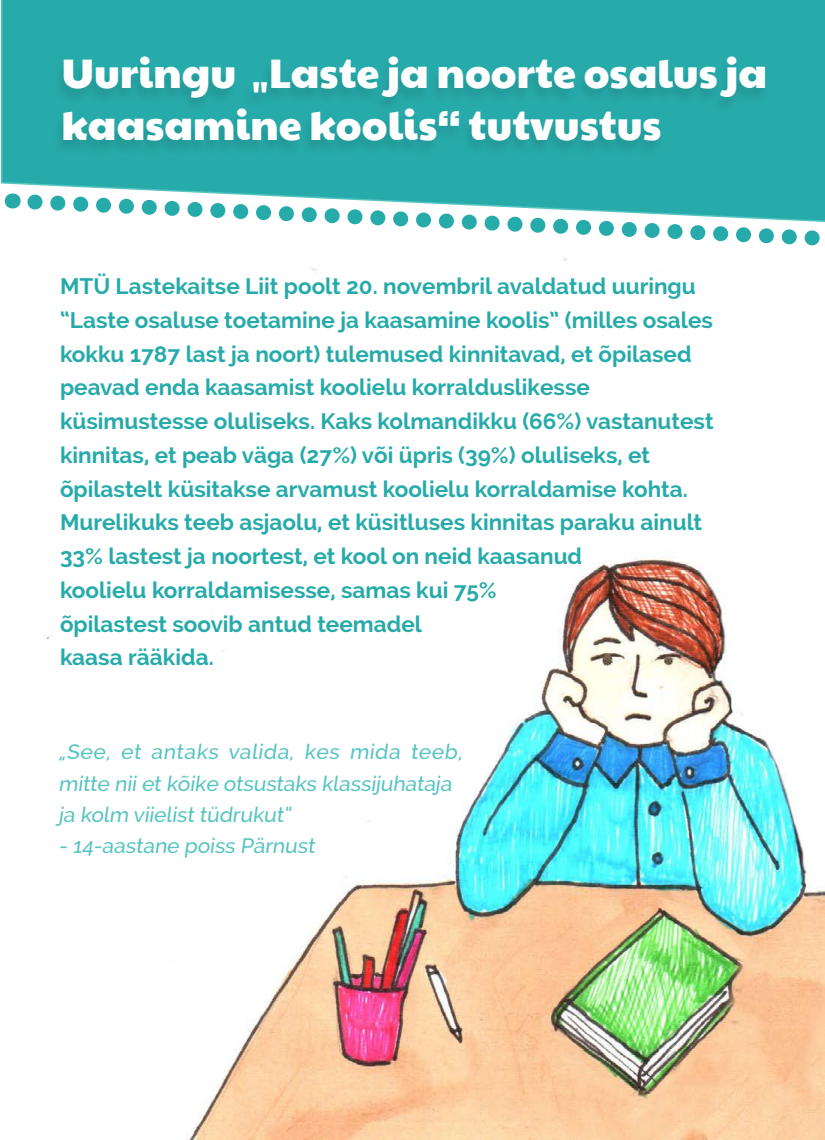
<style>
.page{position:relative;width:825px;height:1140px;background:#fff}
.page>*{position:absolute;margin:0;border:0;box-sizing:border-box;transform-origin:0 0}
.t1{font:41.25px/51.6px "Paytone One";color:#fff}
.t2{font:700 22.5px/33.8px "Raleway";color:#27abaa}
.t3{font:500 20.85px/31.3px "Raleway";color:#54c4c0}
</style>
<div class="page">
<img style="left:46px;top:258px;width:779px;height:882px">
<div style="left:0;top:0;width:825px;height:209px;background:#27abaa"></div>
<svg style="left:19px;top:186px;width:806px;height:60px"></svg>
<svg style="left:12px;top:194px;width:1px;height:15px"></svg>
<svg style="left:824px;top:232px;width:1px;height:14px"></svg>
<svg style="left:824px;top:165px;width:1px;height:15px"></svg>
<div style="left:53px;top:57px;width:718px;height:101px;background:#26a8a7"></div>
<h1 class="t1" style="left:62px;top:47px;width:707px">Uuringu „Laste ja noorte osalus ja kaasamine koolis“ tutvustus</h1>
<p class="t2" style="left:60px;top:269px;width:655px">MTÜ Lastekaitse Liit poolt 20. novembril avaldatud uuringu “Laste osaluse toetamine ja kaasamine koolis” (milles osales kokku 1787 last ja noort) tulemused kinnitavad, et õpilased peavad enda kaasamist koolielu korralduslikesse küsimustesse oluliseks. Kaks kolmandikku (66%) vastanutest kinnitas, et peab väga (27%) või üpris (39%) oluliseks, et õpilastelt küsitakse arvamust koolielu korraldamise kohta.<br>Murelikuks teeb asjaolu, et küsitluses kinnitas paraku ainult 33% lastest ja noortest, et kool on neid kaasanud<br>koolielu korraldamisesse, samas kui 75%<br>õpilastest soovib antud teemadel<br>kaasa rääkida.</p>
<p class="t3" style="left:58px;top:736px;width:409px">„See, et antaks valida, kes mida teeb, mitte nii et kõike otsustaks klassij uhataja ja kolm viielist tüdrukut“</p>
<p class="t3" style="left:59px;top:830px;width:261px">- 14-aastane poiss Pärnust</p>
</div>
